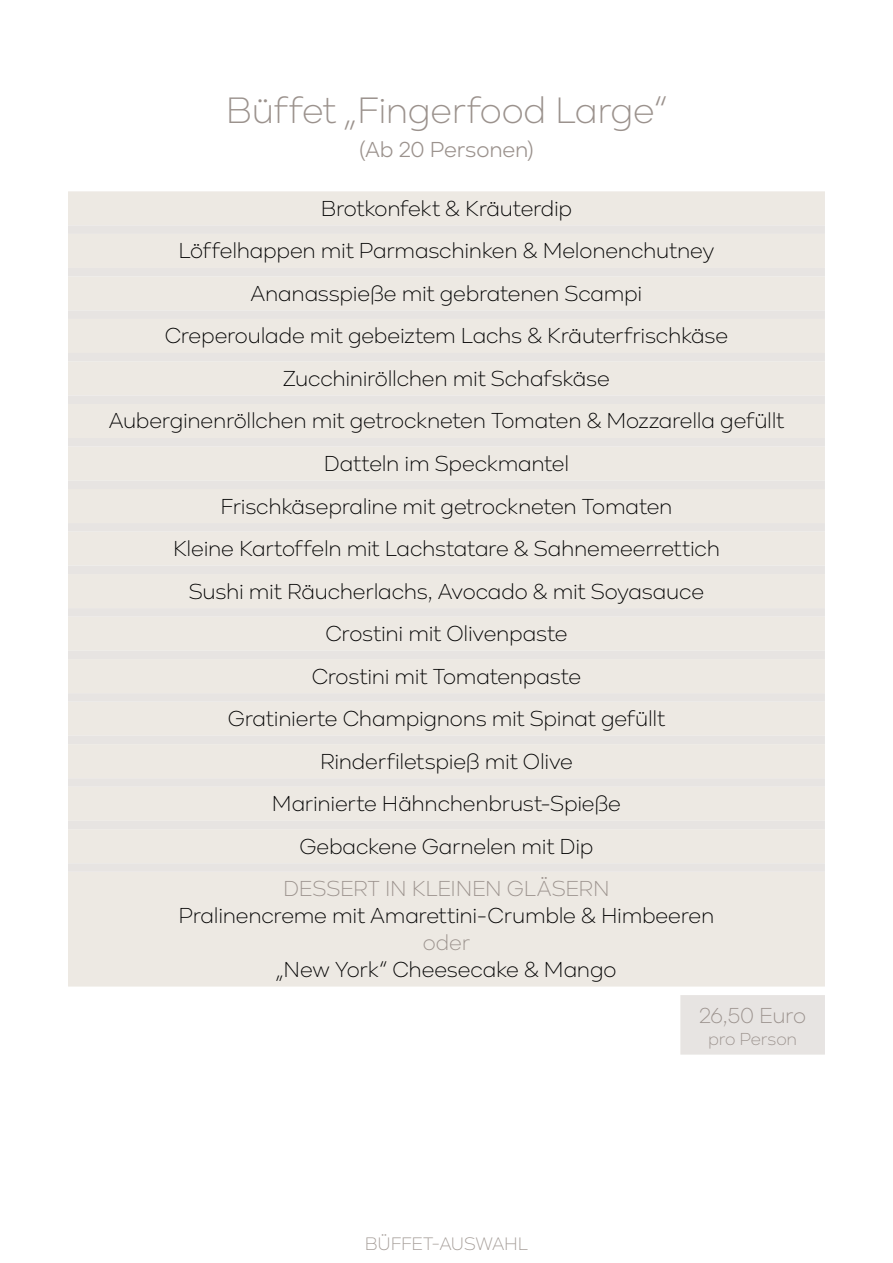
<style>
.page{position:relative;width:893px;height:1263px;background:#fff}
.page>*{position:absolute;margin:0;border:0;box-sizing:border-box;transform-origin:0 0}
.t1{font:300 38.1px "Kinetika";letter-spacing:-.01em;color:#9b928d}
.t2{font:300 22.5px/42.5px "Kinetika";letter-spacing:-.01em;color:#000;text-align:center}
.t3{font:300 22.5px "Kinetika";letter-spacing:-.01em;color:#9b928d}
.t4{font:22.5px "Kinetika";letter-spacing:-.005em;color:#9b928d}
.t5{font:300 18.75px "Kinetika";letter-spacing:-.01em;color:#a39b96}
.t6{font:300 18px "Kinetika";letter-spacing:-.005em;color:#9b928d}
</style>
<div class="page">
<div style="left:68px;top:191px;width:757px;height:34px;background:#ede9e3"></div>
<div style="left:68px;top:225px;width:757px;height:829px;background:#ede9e3"></div>
<h1 class="t1" style="left:226px;top:89px;width:443px">Büffet „Fingerfood Large“</h1>
<p class="t4" style="left:359px;top:137px;width:176px">(Ab 20 Personen)</p>
<p class="t2" style="left:109px;top:187px;width:677px">Brotkonfekt &amp; Kräuterdip<br>Löffelhappen mit Parmaschinken &amp; Melonenchutney Ananasspieße mit gebratenen Scampi<br>Creperoulade mit gebeiztem Lachs &amp; Kräuterfrischkäse Zucchiniröllchen mit Schafskäse<br>Auberginenröllchen mit getrockneten Tomaten &amp; Mozzarella gefüllt Datteln im Speckmantel<br>Frischkäsepraline mit getrockneten Tomaten<br>Kleine Kartoffeln mit Lachstatare &amp; Sahnemeerrettich<br>Sushi mit Räucherlachs, Avocado &amp; mit Soyasauce<br>Crostini mit Olivenpaste<br>Crostini mit Tomatenpaste<br>Gratinierte Champignons mit Spinat gefüllt<br>Rinderfiletspieß mit Olive<br>Marinierte Hähnchenbrust-Spieße<br>Gebackene Garnelen mit Dip</p>
<p class="t3" style="left:283px;top:876px;width:328px">DESSERT IN KLEINEN GLÄSERN</p>
<p class="t2" style="left:179px;top:894px;width:537px">Pralinencreme mit Amarettini-Crumble &amp; Himbeeren</p>
<p class="t3" style="left:423px;top:930px;width:49px">oder</p>
<p class="t2" style="left:276px;top:948px;width:342px">„New York“ Cheesecake &amp; Mango</p>
<p class="t3" style="left:699px;top:1003px;width:108px">26,50 Euro</p>
<p class="t6" style="left:708px;top:1029px;width:91px">pro Person</p>
<p class="t5" style="left:365px;top:1233px;width:165px">BÜFFET-AUSWAHL</p>
</div>
